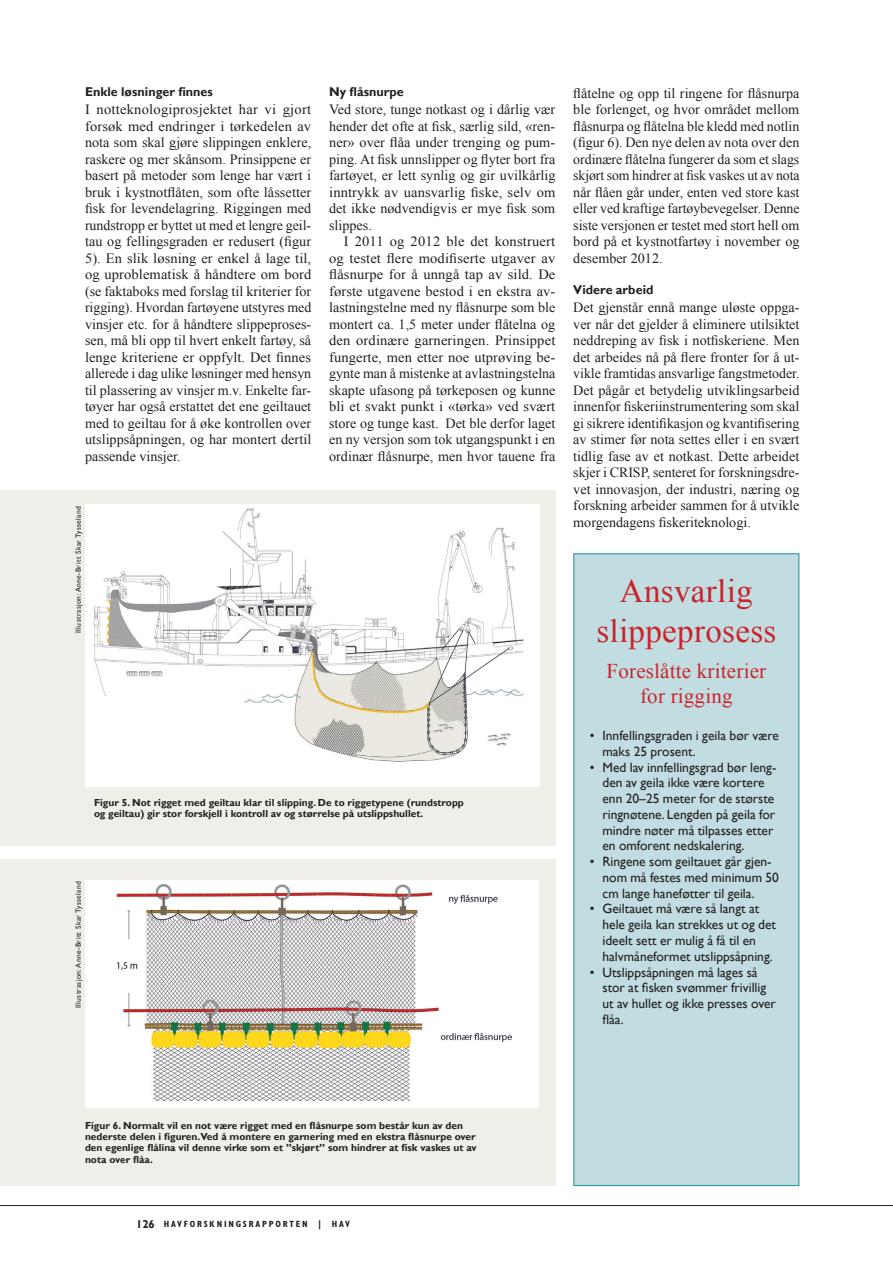
<style>
.page{position:relative;width:893px;height:1263px;background:#fff}
.page>*{position:absolute;margin:0;border:0;box-sizing:border-box;transform-origin:0 0}
.t1{font:33px/39.6px "Times New Roman";letter-spacing:.01em;color:#c8242b;text-align:center}
.t2{font:21px/25.2px "Times New Roman";letter-spacing:.01em;color:#c8242b;text-align:center}
.t3{font:14.1px/16.5px "Times New Roman";color:#231f20;text-align:justify}
.t4{font:13.5px/15.8px "Gill Sans";color:#231f20}
.t5{font:700 12.75px "Gill Sans";letter-spacing:.005em;color:#231f20}
.t6{font:700 11.4px "Gill Sans";color:#231f20}
.t7{font:700 10.2px/11.2px "Gill Sans";color:#231f20}
.t8{font:700 condensed 9px "Gill Sans";letter-spacing:.2em;color:#231f20}
.t9{font:7.5px "Gill Sans";letter-spacing:.05em;color:#231f20}
.s1{font-stretch:condensed;font-size:9px}
</style>
<div class="page">
<hr style="left:0;top:1205px;width:893px;height:1px;background:#231f20">
<div style="left:0;top:490px;width:555px;height:355px;background:#efeee8"></div>
<div style="left:0;top:859px;width:555px;height:327px;background:#efeee8"></div>
<img style="left:86px;top:505px;width:453px;height:282px">
<div style="left:86px;top:880px;width:453px;height:228px;background:#fff"></div>
<img style="left:116px;top:884px;width:395px;height:216px">
<div style="left:573px;top:553px;width:226px;height:633px;background:#c2dde1;border:1px solid #2a979d"></div>
<p class="t5" style="left:85px;top:84px;width:129px">Enkle løsninger finnes</p>
<p class="t3" style="left:85px;top:101px;width:228px">I notteknologiprosjektet har vi gjort forsøk med endringer i tørkedelen av nota som skal gjøre slippingen enklere, raskere og mer skånsom. Prinsippene er basert på metoder som lenge har vært i bruk i kystnotflåten, som ofte låssetter fisk for levendelagring. Riggingen med rundstropp er byttet ut med et lengre geil&shy;tau og fellingsgraden er redusert (figur 5). En slik løsning er enkel å lage til, og uproblematisk å håndtere om bord (se faktaboks med forslag til kriterier for rigging). Hvordan fartøyene utstyres med vinsjer etc. for å håndtere slippeproses&shy;sen, må bli opp til hvert enkelt fartøy, så lenge kriteriene er oppfylt. Det finnes allerede i dag ulike løsninger med hensyn til plassering av vinsjer m.v. Enkelte far&shy;tøyer har også erstattet det ene geiltauet med to geiltau for å øke kontrollen over utslippsåpningen, og har montert dertil passende vinsjer.</p>
<p class="t9" style="left:74px;top:633px;width:128px;rotate:-90deg">Illustrasjon: Anne-Britt Skar Tysseland</p>
<p class="t5" style="left:329px;top:84px;width:76px">Ny flåsnurpe</p>
<p class="t3" style="left:329px;top:101px;width:228px">Ved store, tunge notkast og i dårlig vær hender det ofte at fisk, særlig sild, «ren&shy;ner» over flåa under trenging og pum&shy;ping. At fisk unnslipper og flyter bort fra fartøyet, er lett synlig og gir uvilkårlig inntrykk av uansvarlig fiske, selv om det ikke nødvendigvis er mye fisk som slippes.</p>
<p class="t3" style="left:329px;top:233px;width:228px;text-indent:15px">I 2011 og 2012 ble det konstruert og testet flere modifiserte utgaver av flåsnurpe for å unngå tap av sild. De første utgavene bestod i en ekstra av&shy;lastningstelne med ny flåsnurpe som ble montert ca. 1,5 meter under flåtelna og den ordinære garneringen. Prinsippet fungerte, men etter noe utprøving be&shy;gynte man å mistenke at avlastningstelna skapte ufasong på tørkeposen og kunne bli et svakt punkt i «tørka» ved svært store og tunge kast. Det ble derfor laget en ny versjon som tok utgangspunkt i en ordinær flåsnurpe, men hvor tauene fra</p>
<p class="t7" style="left:94px;top:797px;width:371px">Figur 5. Not rigget med geiltau klar til slipping. De to riggetypene (rundstropp og geiltau) gir stor forskjell i kontroll av og størrelse på utslippshullet.</p>
<p class="t9" style="left:74px;top:1008px;width:128px;rotate:-90deg">Illustrasjon: Anne-Britt Skar Tysseland</p>
<p class="t3" style="left:573px;top:84px;width:228px">flåtelne og opp til ringene for flåsnurpa ble forlenget, og hvor området mellom flåsnurpa og flåtelna ble kledd med notlin (figur 6). Den nye delen av nota over den ordinære flåtelna fungerer da som et slags skjørt som hindrer at fisk vaskes ut av nota når flåen går under, enten ved store kast eller ved kraftige fartøybevegelser. Denne siste versjonen er testet med stort hell om bord på et kystnotfartøy i november og desember 2012.</p>
<p class="t5" style="left:573px;top:282px;width:82px">Videre arbeid</p>
<p class="t3" style="left:573px;top:299px;width:228px">Det gjenstår ennå mange uløste oppga&shy;ver når det gjelder å eliminere utilsiktet neddreping av fisk i notfiskeriene. Men det arbeides nå på flere fronter for å ut&shy;vikle framtidas ansvarlige fangstmetoder.<br>Det pågår et betydelig utviklingsarbeid innenfor fiskeriinstrumentering som skal gi sikrere identifikasjon og kvantifisering av stimer før nota settes eller i en svært tidlig fase av et notkast. Dette arbeidet skjer i CRISP, senteret for forskningsdre&shy;vet innovasjon, der industri, næring og forskning arbeider sammen for å utvikle morgendagens fiskeriteknologi.</p>
<h1 class="t1" style="left:596px;top:571px;width:181px">Ansvarlig slippeprosess</h1>
<h2 class="t2" style="left:606px;top:658px;width:161px">Foreslåtte kriterier for rigging</h2>
<p class="t4" style="left:602px;top:728px;width:178px;text-indent:-13px">• Innfellingsgraden i geila bør være maks 25 prosent.</p>
<p class="t4" style="left:602px;top:759px;width:175px;text-indent:-13px">• Med lav innfellingsgrad bør leng&shy;den av geila ikke være kortere enn 20–25 meter for de største ringnøtene. Lengden på geila for mindre nøter må tilpasses etter en omforent nedskalering.</p>
<p class="t4" style="left:602px;top:854px;width:178px;text-indent:-13px">• Ringene som geiltauet går gjen&shy;nom må festes med minimum 50 cm lange haneføtter til geila.</p>
<p class="t4" style="left:602px;top:901px;width:175px;text-indent:-13px">• G eiltauet må være så langt at hele geila kan strekkes ut og det ideelt sett er mulig å få til en halvmåneformet utslippsåpning.</p>
<p class="t4" style="left:602px;top:964px;width:175px;text-indent:-13px">• Utslippsåpningen må lages så stor at fisken svømmer frivillig ut av hullet og ikke presses over flåa.</p>
<p class="t7" style="left:85px;top:1120px;width:393px">Figur 6. Normalt vil en not være rigget med en flåsnurpe som består kun av den nederste delen i figuren.Ved å montere en garnering med en ekstra flåsnurpe over den egenlige flålina vil denne virke som et ”skjørt” som hindrer at fisk vaskes ut av nota over flåa.</p>
<p class="t6" style="left:136px;top:1217px;width:35px">126 <span class="s1">HAV</span></p>
<p class="t8" style="left:184px;top:1218px;width:168px">FORSKNINGSRAPPORTEN | HAV</p>
</div>
